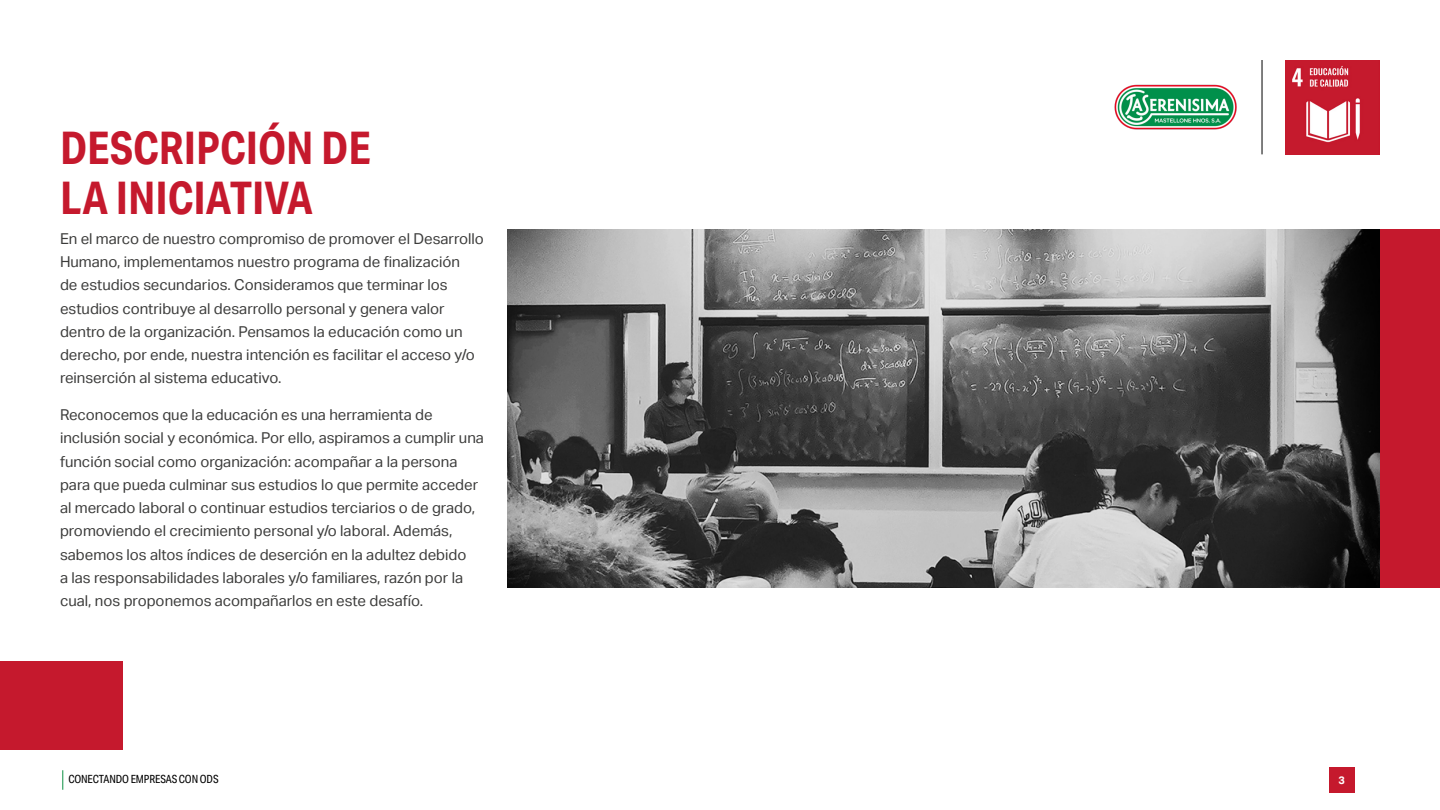
<style>
.page{position:relative;width:1440px;height:810px;background:#fff}
.page>*{position:absolute;margin:0;border:0;box-sizing:border-box;transform-origin:0 0}
.t1{font:700 45px/50.2px "Aktiv Grotesk Cd";color:#c5192d}
.t2{font:15px/23.2px "Aktiv Grotesk";color:#3c3c3b}
.t3{font:11.25px "Aktiv Grotesk Cd";letter-spacing:-.01em;color:#000}
.t4{font:700 10.88px "Aktiv Grotesk";color:#fff}
</style>
<div class="page">
<svg style="left:62px;top:770px;width:1px;height:20px"></svg>
<div style="left:1329px;top:767px;width:25px;height:26px;background:#c5192d"></div>
<img style="left:1285px;top:60px;width:95px;height:95px">
<hr style="left:1262px;top:60px;width:1px;height:94px;background:#000">
<img style="left:1114px;top:84px;width:123px;height:46px">
<img style="left:508px;top:229px;width:872px;height:359px">
<div style="left:1380px;top:229px;width:60px;height:359px;background:#c5192d"></div>
<div style="left:0;top:661px;width:123px;height:89px;background:#c5192d"></div>
<h1 class="t1" style="left:60px;top:122px;width:312px">DESCRIPCIÓN DE<br>LA INICIATIVA</h1>
<p class="t2" style="left:60px;top:227px;width:425px">En el marco de nuestro compromiso de promover el Desarrollo Humano, implementamos nuestro programa de finalización<br>de estudios secundarios. Consideramos que terminar los estudios contribuye al desarrollo personal y genera valor dentro de la organización. Pensamos la educación como un derecho, por ende, nuestra intención es facilitar el acceso y/o reinserción al sistema educativo.</p>
<p class="t2" style="left:60px;top:403px;width:425px">Reconocemos que la educación es una herramienta de inclusión social y económica. Por ello, aspiramos a cumplir una función social como organización: acompañar a la persona para que pueda culminar sus estudios lo que permite acceder al mercado laboral o continuar estudios terciarios o de grado, promoviendo el crecimiento personal y/o laboral. Además, sabemos los altos índices de deserción en la adultez debido<br>a las responsabilidades laborales y/o familiares, razón por la cual, nos proponemos acompañarlos en este desafío.</p>
<p class="t3" style="left:68px;top:773px;width:152px">CONECTANDO EMPRESAS CON ODS</p>
<p class="t4" style="left:1338px;top:774px;width:8px">3</p>
</div>
